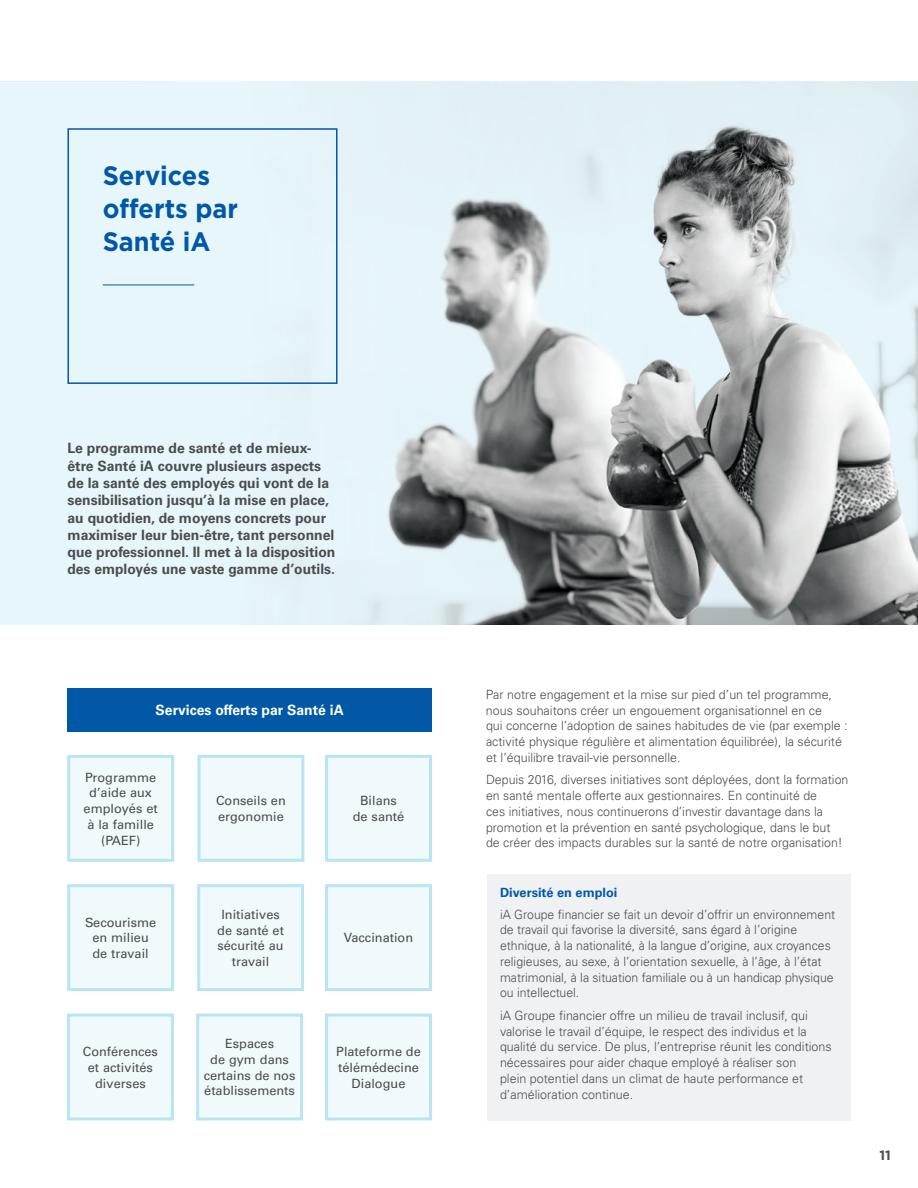
<style>
.page{position:relative;width:918px;height:1188px;background:#fff}
.page>*{position:absolute;margin:0;border:0;box-sizing:border-box;transform-origin:0 0}
.t1{font:700 26.7px/33px "Gotham";color:#0158a6;scale:.95 1}
.t2{font:700 14.25px/17.2px "Univers";color:#4b4c4d}
.t3{font:700 14.25px "Univers";color:#fff}
.t4{font:700 13.5px "Gotham";color:#4b4c4d}
.t5{font:300 12.75px/15.8px "Univers";color:#4b4c4d}
.t6{font:300 12.75px/15.8px "Univers";color:#4b4c4d;scale:.96 1}
.t7{font:12.75px/15.8px "Univers";color:#4b4c4d;text-align:center}
.t8{font:700 12.75px "Univers";color:#0158a6}
</style>
<div class="page">
<img style="left:0;top:81px;width:918px;height:543px">
<hr style="left:103px;top:285px;width:91px;height:1px;background:#0158a6">
<div style="left:68px;top:128px;width:270px;height:256px;border:2px solid #0158a6"></div>
<div style="left:69px;top:756px;width:104px;height:104px;background:#f0f9fc"></div>
<div style="left:67px;top:755px;width:107px;height:107px;border:3px solid #b9e4f2"></div>
<div style="left:199px;top:756px;width:104px;height:104px;background:#f0f9fc"></div>
<div style="left:198px;top:755px;width:106px;height:107px;border:3px solid #b9e4f2"></div>
<div style="left:69px;top:886px;width:104px;height:104px;background:#f0f9fc"></div>
<div style="left:67px;top:884px;width:107px;height:107px;border:3px solid #b9e4f2"></div>
<div style="left:199px;top:886px;width:104px;height:104px;background:#f0f9fc"></div>
<div style="left:197px;top:884px;width:107px;height:107px;border:3px solid #b9e4f2"></div>
<div style="left:198px;top:1015px;width:104px;height:104px;background:#f0f9fc"></div>
<div style="left:196px;top:1014px;width:107px;height:106px;border:3px solid #b9e4f2"></div>
<div style="left:68px;top:1015px;width:104px;height:104px;background:#f0f9fc"></div>
<div style="left:67px;top:1014px;width:107px;height:106px;border:3px solid #b9e4f2"></div>
<div style="left:327px;top:756px;width:103px;height:104px;background:#f0f9fc"></div>
<div style="left:325px;top:755px;width:107px;height:107px;border:3px solid #b9e4f2"></div>
<div style="left:327px;top:886px;width:103px;height:104px;background:#f0f9fc"></div>
<div style="left:325px;top:884px;width:107px;height:107px;border:3px solid #b9e4f2"></div>
<div style="left:327px;top:1015px;width:103px;height:104px;background:#f0f9fc"></div>
<div style="left:325px;top:1014px;width:107px;height:106px;border:3px solid #b9e4f2"></div>
<div style="left:68px;top:688px;width:364px;height:44px;background:#0158a6"></div>
<div style="left:487px;top:874px;width:363px;height:246px;background:#eff1f3"></div>
<h1 class="t1" style="left:103px;top:159px;width:144px">Services offerts par<br>Santé iA</h1>
<p class="t2" style="left:68px;top:440px;width:270px">Le programme de santé et de mieux&shy;être Santé iA couvre plusieurs aspects de la santé des employés qui vont de la sensibilisation jusqu’à la mise en place, au quotidien, de moyens concrets pour maximiser leur bien-être, tant personnel que professionnel. Il met à la disposition des employés une vaste gamme d’outils.</p>
<p class="t3" style="left:156px;top:702px;width:190px">Services offerts par Santé iA</p>
<p class="t7" style="left:84px;top:769px;width:76px">Programme d’aide aux employés et à la famille (PAEF)</p>
<p class="t7" style="left:216px;top:793px;width:71px;text-align:left">Conseils en ergonomie</p>
<p class="t7" style="left:353px;top:793px;width:53px">Bilans de santé</p>
<p class="t7" style="left:85px;top:914px;width:73px">Secourisme en milieu de travail</p>
<p class="t7" style="left:217px;top:907px;width:68px">Initiatives de santé et sécurité au travail</p>
<p class="t7" style="left:83px;top:1044px;width:77px">Conférences et activités diverses</p>
<p class="t7" style="left:204px;top:1036px;width:93px">Espaces<br>de gym dans certains de nos établissements</p>
<p class="t7" style="left:344px;top:930px;width:71px">Vaccination</p>
<p class="t7" style="left:336px;top:1044px;width:86px">Plateforme de télémédecine<br>Dialogue</p>
<p class="t5" style="left:486px;top:687px;width:363px">Par notre engagement et la mise sur pied d’un tel programme, nous souhaitons créer un engouement organisationnel en ce<br>qui concerne l’adoption de saines habitudes de vie (par exemple : activité physique régulière et alimentation équilibrée), la sécurité et l’équilibre travail-vie personnelle.</p>
<p class="t5" style="left:486px;top:772px;width:364px">Depuis 2016, diverses initiatives sont déployées, dont la formation en santé mentale offerte aux gestionnaires. En continuité de<br>ces initiatives, nous continuerons d’investir davantage dans la promotion et la prévention en santé psychologique, dans le but<br>de créer des impacts durables sur la santé de notre organisation!</p>
<p class="t8" style="left:500px;top:885px;width:119px">Diversité en emploi</p>
<p class="t6" style="left:500px;top:906px;width:351px">iA Groupe financier se fait un devoir d’offrir un environnement de travail qui favorise la diversité, sans égard à l’origine ethnique, à la nationalité, à la langue d’origine, aux croyances religieuses, au sexe, à l’orientation sexuelle, à l’âge, à l’état matrimonial, à la situation familiale ou à un handicap physique ou intellectuel.</p>
<p class="t5" style="left:500px;top:1007px;width:333px">iA Groupe financier offre un milieu de travail inclusif, qui valorise le travail d’équipe, le respect des individus et la qualité du service. De plus, l’entreprise réunit les conditions nécessaires pour aider chaque employé à réaliser son<br>plein potentiel dans un climat de haute performance et d’amélioration continue.</p>
<p class="t4" style="left:880px;top:1147px;width:13px">11</p>
</div>
